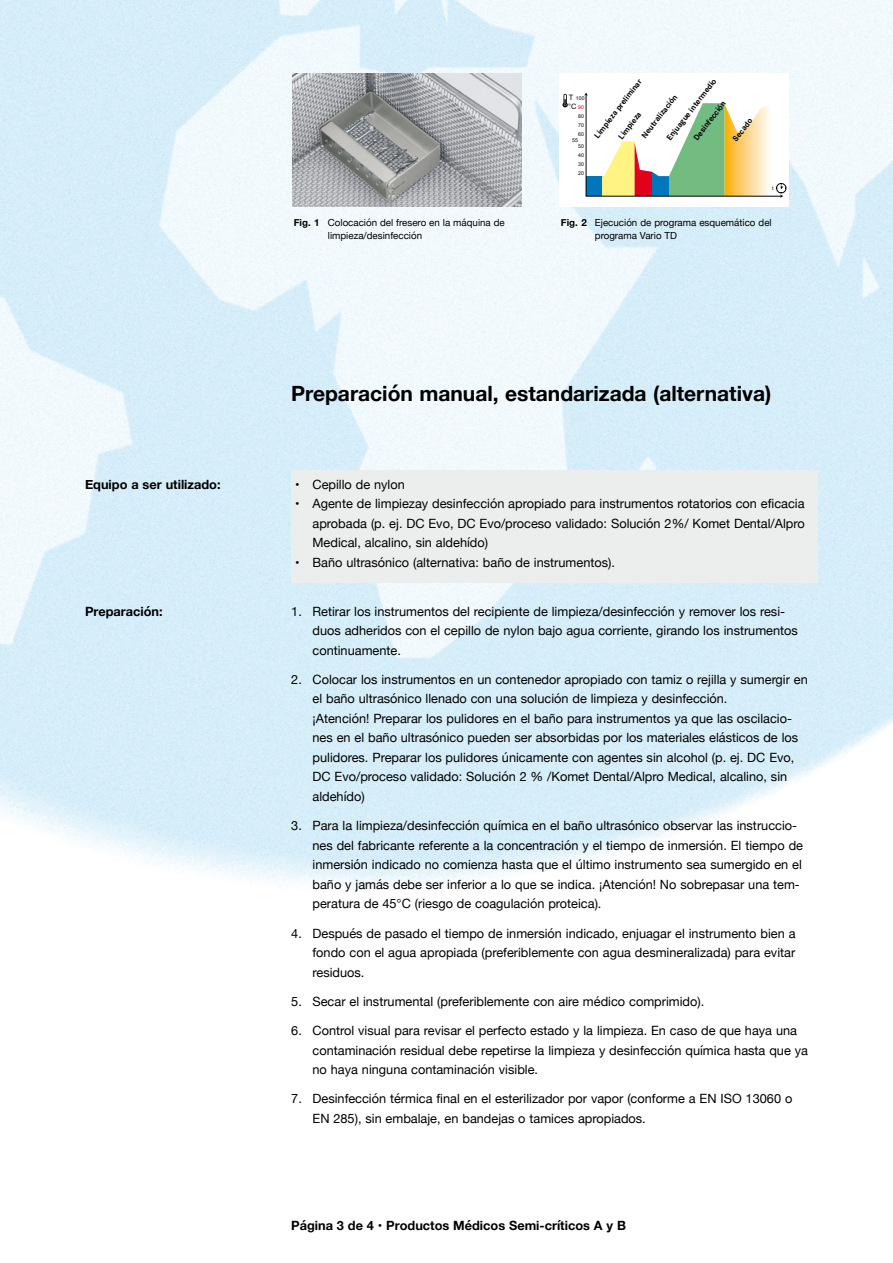
<style>
.page{position:relative;width:893px;height:1263px;background:#fff}
.page>*{position:absolute;margin:0;border:0;box-sizing:border-box;transform-origin:0 0}
._55_helvetica_fließtext_einzug_3_5{font:700 21px "Helvetica Neue";color:#000}
._55_helvetica_fließtext_einzug_3_5-2{font:12.75px/19.5px "Helvetica Neue";color:#000}
._55_helvetica_fließtext_einzug_3_5-3{font:700 12.75px "Helvetica Neue";color:#000}
.Copy{font:9.75px/13.5px "Helvetica Neue";color:#000}
.t1{font:700 8.4px/17.7px "Corporate S";color:#000}
.t2{font:7.5px/9.8px "Arial";color:#000}
.t3{font:5.25px/8.9px "Arial";color:#000;text-align:center}
.s1{font-weight:700}
.s2{color:#e2001a}
</style>
<div class="page">
<img style="left:0;top:0;width:893px;height:888px">
<div style="left:291px;top:470px;width:527px;height:113px;background:#eceded"></div>
<img style="left:292px;top:73px;width:230px;height:133px">
<div style="left:559px;top:73px;width:230px;height:133px;background:#fff"></div>
<svg style="left:562px;top:94px;width:6px;height:13px"></svg>
<svg style="left:584px;top:92px;width:202px;height:106px"></svg>
<p class="_55_helvetica_fließtext_einzug_3_5-3" style="left:85px;top:474px;width:137px">Equipo a ser utilizado:</p>
<p class="_55_helvetica_fließtext_einzug_3_5-3" style="left:85px;top:601px;width:79px">Preparación:</p>
<p class="Copy" style="left:328px;top:216px;width:178px;text-indent:-34px"><span class="s1">Fig. 1</span> Colocación del fresero en la máquina de limpieza/desinfección</p>
<p class="t2" style="left:568px;top:92px;width:10px">T °C</p>
<p class="t3" style="left:576px;top:94px;width:10px">100<br><span class="s2">90<br></span>80<br>70<br>60</p>
<p class="t3" style="left:572px;top:136px;width:7px">55</p>
<p class="t3" style="left:578px;top:142px;width:7px;text-align:justify">50<br>40<br>30<br>20</p>
<p class="t1" style="left:661px;top:134px;width:77px;rotate:-52deg">Enjuague intermedio</p>
<p class="t1" style="left:589px;top:131px;width:74px;rotate:-52deg">Limpieza preliminar</p>
<p class="t1" style="left:622px;top:120px;width:54px;text-indent:-15px;rotate:-52deg">Limpieza<br>Neutralización</p>
<p class="t1" style="left:688px;top:134px;width:49px;rotate:-52deg">Desinfección</p>
<p class="t1" style="left:727px;top:134px;width:28px;rotate:-52deg">Secado</p>
<p class="t3" style="left:772px;top:184px;width:3px">t</p>
<p class="Copy" style="left:595px;top:216px;width:178px;text-indent:-34px"><span class="s1">Fig. 2</span> Ejecución de programa esquemático del programa Vario TD</p>
<p class="_55_helvetica_fließtext_einzug_3_5" style="left:291px;top:377px;width:481px">Preparación manual, estandarizada (alternativa)</p>
<p class="_55_helvetica_fließtext_einzug_3_5-2" style="left:295px;top:475px;width:111px"><span class="s1">•</span> Cepillo de nylon</p>
<p class="_55_helvetica_fließtext_einzug_3_5-2" style="left:313px;top:495px;width:494px;text-align:justify;text-indent:-17px"><span class="s1">•</span> Agente de limpiezay desinfección apropiado para instrumentos rotatorios con eficacia aprobada (p. ej. DC Evo, DC Evo/proceso validado: Solución 2%/ Komet Dental/Alpro Medical, alcalino, sin aldehído)</p>
<p class="_55_helvetica_fließtext_einzug_3_5-2" style="left:295px;top:553px;width:321px"><span class="s1">•</span> Baño ultrasónico (alternativa: baño de instrumentos).</p>
<p class="_55_helvetica_fließtext_einzug_3_5-2" style="left:313px;top:602px;width:487px;text-indent:-21px">1. Retirar los instrumentos del recipiente de limpieza/desinfección y remover los resi&shy;duos adheridos con el cepillo de nylon bajo agua corriente, girando los instrumentos continuamente.</p>
<p class="_55_helvetica_fließtext_einzug_3_5-2" style="left:313px;top:670px;width:497px;text-indent:-21px">2. Colocar los instrumentos en un contenedor apropiado con tamiz o rejilla y sumergir en el baño ultrasónico llenado con una solución de limpieza y desinfección.<br>¡Atención! Preparar los pulidores en el baño para instrumentos ya que las oscilacio&shy;nes en el baño ultrasónico pueden ser absorbidas por los materiales elásticos de los pulidores. Preparar los pulidores únicamente con agentes sin alcohol (p. ej. DC Evo, DC Evo/proceso validado: Solución 2 % /Komet Dental/Alpro Medical, alcalino, sin aldehído)</p>
<p class="_55_helvetica_fließtext_einzug_3_5-2" style="left:313px;top:817px;width:492px;text-indent:-21px">3. Para la limpieza/desinfección química en el baño ultrasónico observar las instruccio&shy;nes del fabricante referente a la concentración y el tiempo de inmersión. El tiempo de inmersión indicado no comienza hasta que el último instrumento sea sumergido en el baño y jamás debe ser inferior a lo que se indica. ¡Atención! No sobrepasar una tem&shy;peratura de 45°C (riesgo de coagulación proteica).</p>
<p class="_55_helvetica_fließtext_einzug_3_5-2" style="left:313px;top:924px;width:485px;text-align:justify;text-indent:-21px">4. Después de pasado el tiempo de inmersión indicado, enjuagar el instrumento bien a fondo con el agua apropiada (preferiblemente con agua desmineralizada) para evitar residuos.</p>
<p class="_55_helvetica_fließtext_einzug_3_5-2" style="left:291px;top:992px;width:414px">5. Secar el instrumental (preferiblemente con aire médico comprimido).</p>
<p class="_55_helvetica_fließtext_einzug_3_5-2" style="left:313px;top:1021px;width:497px;text-indent:-21px">6. Control visual para revisar el perfecto estado y la limpieza. En caso de que haya una contaminación residual debe repetirse la limpieza y desinfección química hasta que ya no haya ninguna contaminación visible.</p>
<p class="_55_helvetica_fließtext_einzug_3_5-2" style="left:313px;top:1090px;width:481px;text-indent:-21px">7. Desinfección térmica final en el esterilizador por vapor (conforme a EN ISO 13060 o<br>EN 285), sin embalaje, en bandejas o tamices apropiados.</p>
<p class="_55_helvetica_fließtext_einzug_3_5-3" style="left:291px;top:1215px;width:336px">Página 3 de 4 • Productos Médicos Semi-críticos A y B</p>
</div>
